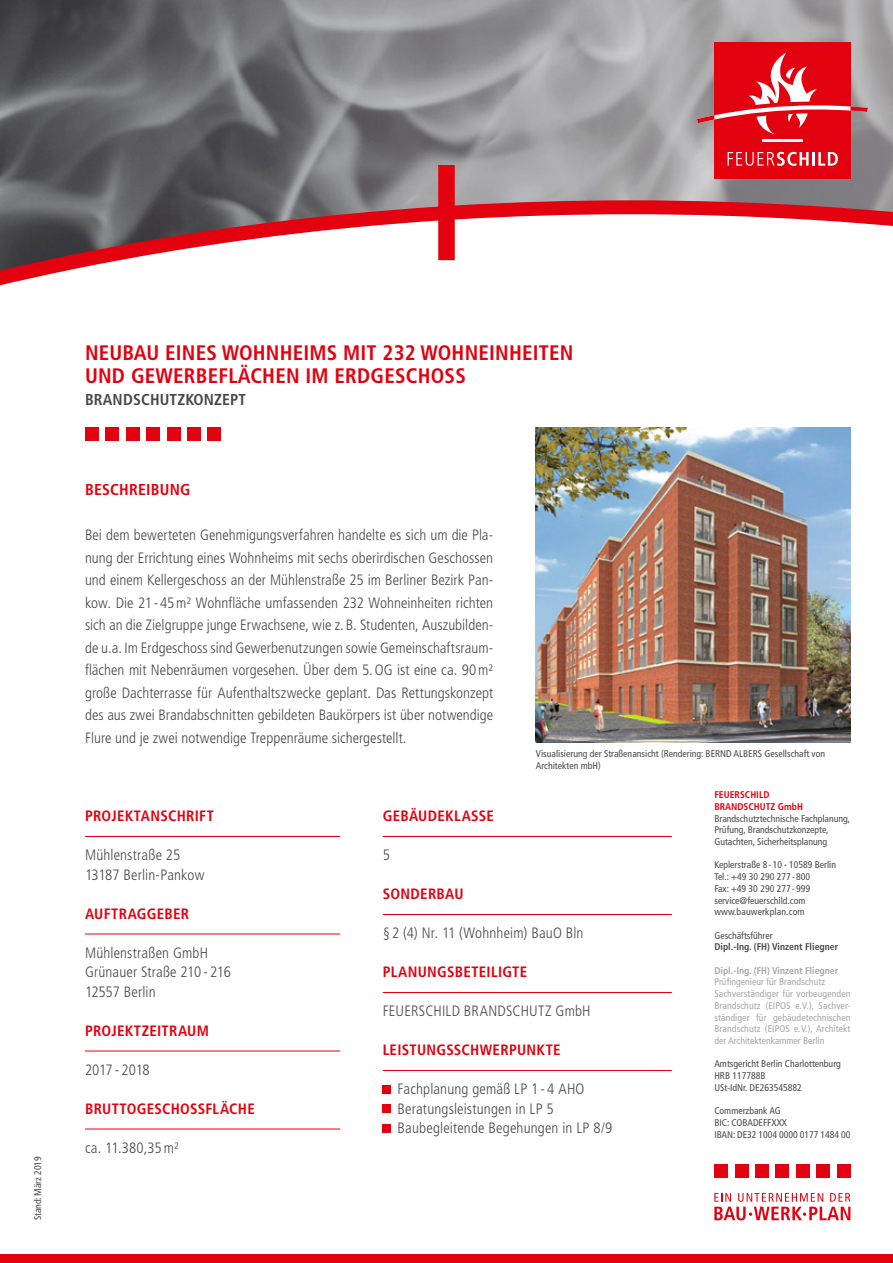
<style>
.page{position:relative;width:893px;height:1263px;background:#fff}
.page>*{position:absolute;margin:0;border:0;box-sizing:border-box;transform-origin:0 0}
.t1{font:700 condensed 21px/22.5px "Frutiger LT Std";letter-spacing:.01em;color:#e3000f}
.t2{font:700 condensed 15.75px "Frutiger LT Std";letter-spacing:.01em;color:#494948}
.t3{font:700 condensed 15.75px "Frutiger LT Std";letter-spacing:.015em;color:#e3000f}
.t4{font:300 condensed 15px/22.5px "Frutiger LT Std";letter-spacing:.01em;color:#494948}
.t5{font:700 condensed 15px "Frutiger LT Std";letter-spacing:.02em;color:#e3000f}
.t6{font:300 condensed 15px "Frutiger LT Std";letter-spacing:-.025em;color:#494948}
.t7{font:condensed 9.75px/11.7px "Frutiger LT Std";color:#494948}
.t8{font:condensed 9.75px/11.7px "Frutiger LT Std";letter-spacing:.01em;color:#a7a7a8}
.t9{font:700 condensed 9.75px "Frutiger LT Std";color:#494948}
.t10{font:700 condensed 9.75px "Frutiger LT Std";color:#a7a7a8}
.t11{font:700 condensed 9.75px/11.7px "Frutiger LT Std";color:#e3000f}
</style>
<div class="page">
<img style="left:0;top:0;width:893px;height:165px">
<div style="left:0;top:1254px;width:893px;height:9px;background:#e3000f"></div>
<svg style="left:0;top:165px;width:893px;height:121px"></svg>
<svg style="left:714px;top:1193px;width:136px;height:27px"></svg>
<div style="left:837px;top:1164px;width:13px;height:14px;background:#e3000f"></div>
<div style="left:816px;top:1164px;width:14px;height:14px;background:#e3000f"></div>
<div style="left:796px;top:1164px;width:14px;height:14px;background:#e3000f"></div>
<div style="left:776px;top:1164px;width:13px;height:14px;background:#e3000f"></div>
<div style="left:755px;top:1164px;width:14px;height:14px;background:#e3000f"></div>
<div style="left:735px;top:1164px;width:13px;height:14px;background:#e3000f"></div>
<div style="left:714px;top:1164px;width:14px;height:14px;background:#e3000f"></div>
<div style="left:714px;top:42px;width:136px;height:136px;background:#e3000f"></div>
<hr style="left:762px;top:139px;width:41px;height:2px;background:#fff">
<svg style="left:728px;top:152px;width:81px;height:14px"></svg>
<hr style="left:812px;top:152px;width:3px;height:14px;background:#fff">
<svg style="left:818px;top:152px;width:20px;height:14px"></svg>
<svg style="left:697px;top:53px;width:171px;height:81px"></svg>
<img style="left:536px;top:428px;width:314px;height:314px">
<div style="left:208px;top:428px;width:13px;height:13px;background:#e3000f"></div>
<div style="left:187px;top:428px;width:14px;height:13px;background:#e3000f"></div>
<div style="left:167px;top:428px;width:13px;height:13px;background:#e3000f"></div>
<div style="left:146px;top:428px;width:14px;height:13px;background:#e3000f"></div>
<div style="left:126px;top:428px;width:14px;height:13px;background:#e3000f"></div>
<div style="left:106px;top:428px;width:13px;height:13px;background:#e3000f"></div>
<div style="left:85px;top:428px;width:14px;height:13px;background:#e3000f"></div>
<hr style="left:85px;top:836px;width:255px;height:1px;background:#e3000f">
<hr style="left:85px;top:934px;width:255px;height:1px;background:#e3000f">
<hr style="left:85px;top:1051px;width:255px;height:1px;background:#e3000f">
<hr style="left:85px;top:1129px;width:255px;height:1px;background:#e3000f">
<hr style="left:383px;top:836px;width:289px;height:1px;background:#e3000f">
<hr style="left:383px;top:914px;width:289px;height:1px;background:#e3000f">
<hr style="left:383px;top:992px;width:289px;height:1px;background:#e3000f">
<hr style="left:383px;top:1070px;width:289px;height:1px;background:#e3000f">
<div style="left:383px;top:1085px;width:8px;height:8px;background:#e3000f"></div>
<div style="left:383px;top:1104px;width:8px;height:9px;background:#e3000f"></div>
<div style="left:383px;top:1124px;width:8px;height:8px;background:#e3000f"></div>
<p class="t7" style="left:32px;top:1220px;width:65px;rotate:-90deg">Stand: März 2019</p>
<h1 class="t1" style="left:85px;top:342px;width:490px">NEUBAU EINES WOHNHEIMS MIT 232 WOHNEINHEITEN<br>UND GEWERBEFLÄCHEN IM ERDGESCHOSS</h1>
<p class="t2" style="left:85px;top:390px;width:163px">BRANDSCHUTZKONZEPT</p>
<p class="t3" style="left:85px;top:480px;width:107px">BESCHREIBUNG</p>
<p class="t4" style="left:85px;top:524px;width:410px;text-align:justify">Bei dem bewerteten Genehmigungsverfahren handelte es sich um die Pla&shy;nung der Errichtung eines Wohnheims mit sechs oberirdischen Geschossen und einem Kellergeschoss an der Mühlenstraße 25 im Berliner Bezirk Pan&shy;kow. Die 21 - 45m² Wohnfläche umfassenden 232 Wohneinheiten richten sich an die Zielgruppe junge Erwachsene, wie z. B. Studenten, Auszubilden&shy;de u.a. Im Erdgeschoss sind Gewerbenutzungen sowie Gemeinschaftsraum&shy;flächen mit Nebenräumen vorgesehen. Über dem 5.OG ist eine ca. 90m² große Dachterrasse für Aufenthaltszwecke geplant. Das Rettungskonzept des aus zwei Brandabschnitten gebildeten Baukörpers ist über notwendige Flure und je zwei notwendige Treppenräume sichergestellt.</p>
<p class="t7" style="left:536px;top:748px;width:291px">Visualisierung der Straßenansicht (Rendering: BERND ALBERS Gesellschaft von<br>Architekten mbH)</p>
<p class="t5" style="left:85px;top:807px;width:130px">PROJEKTANSCHRIFT</p>
<p class="t4" style="left:85px;top:846px;width:121px;line-height:19.5px">Mühlenstraße 25<br>13187 Berlin-Pankow</p>
<p class="t5" style="left:85px;top:905px;width:106px">AUFTRAGGEBER</p>
<p class="t4" style="left:85px;top:943px;width:147px;line-height:19.5px">Mühlenstraßen GmbH<br>Grünauer Straße 210 - 216<br>12557 Berlin</p>
<p class="t5" style="left:85px;top:1022px;width:126px">PROJEKTZEITRAUM</p>
<p class="t6" style="left:85px;top:1061px;width:66px">2017 - 2018</p>
<p class="t5" style="left:85px;top:1100px;width:171px">BRUTTOGESCHOSSFLÄCHE</p>
<p class="t4" style="left:85px;top:1137px;width:95px">ca. 11.380,35m²</p>
<p class="t5" style="left:383px;top:807px;width:113px">GEBÄUDEKLASSE</p>
<p class="t4" style="left:383px;top:844px;width:9px">5</p>
<p class="t5" style="left:383px;top:885px;width:82px">SONDERBAU</p>
<p class="t4" style="left:383px;top:922px;width:202px">§ 2 (4) Nr. 11 (Wohnheim) BauO Bln</p>
<p class="t5" style="left:383px;top:963px;width:146px">PLANUNGSBETEILIGTE</p>
<p class="t4" style="left:383px;top:1000px;width:209px">FEUERSCHILD BRANDSCHUTZ GmbH</p>
<p class="t5" style="left:383px;top:1041px;width:180px">LEISTUNGSSCHWERPUNKTE</p>
<p class="t4" style="left:398px;top:1080px;width:216px;line-height:19.5px">Fachplanung gemäß LP 1 - 4 AHO<br>Beratungsleistungen in LP 5<br>Baubegleitende Begehungen in LP 8/9</p>
<p class="t11" style="left:714px;top:789px;width:90px">FEUERSCHILD<br>BRANDSCHUTZ GmbH</p>
<p class="t7" style="left:714px;top:812px;width:137px">Brandschutztechnische Fachplanung,<br>Prüfung, Brandschutzkonzepte,<br>Gutachten, Sicherheitsplanung</p>
<p class="t7" style="left:714px;top:859px;width:123px">Keplerstraße 8 - 10 <sup>•</sup> 10589 Berlin<br>Tel.: +49 30 290 277 - 800<br>Fax: +49 30 290 277 - 999 service@feuerschild.com www.bauwerkplan.com</p>
<p class="t7" style="left:714px;top:929px;width:60px">Geschäftsführer</p>
<p class="t9" style="left:714px;top:941px;width:125px">Dipl.-Ing. (FH) Vinzent Fliegner</p>
<p class="t10" style="left:714px;top:964px;width:125px">Dipl.-Ing. (FH) Vinzent Fliegner</p>
<p class="t8" style="left:714px;top:976px;width:138px">Prüfingenieur für Brandschutz Sachverständiger für vorbeugenden Brandschutz (EIPOS e.V.), Sachver&shy;ständiger für gebäudetechnischen Brandschutz (EIPOS e.V.), Architekt der Architektenkammer Berlin</p>
<p class="t7" style="left:714px;top:1058px;width:128px">Amtsgericht Berlin Charlottenburg<br>HRB 117788B<br>USt-IdNr. DE263545882</p>
<p class="t7" style="left:714px;top:1105px;width:138px">Commerzbank AG<br>BIC: COBADEFFXXX<br>IBAN: DE32 1004 0000 0177 1484 00</p>
</div>
